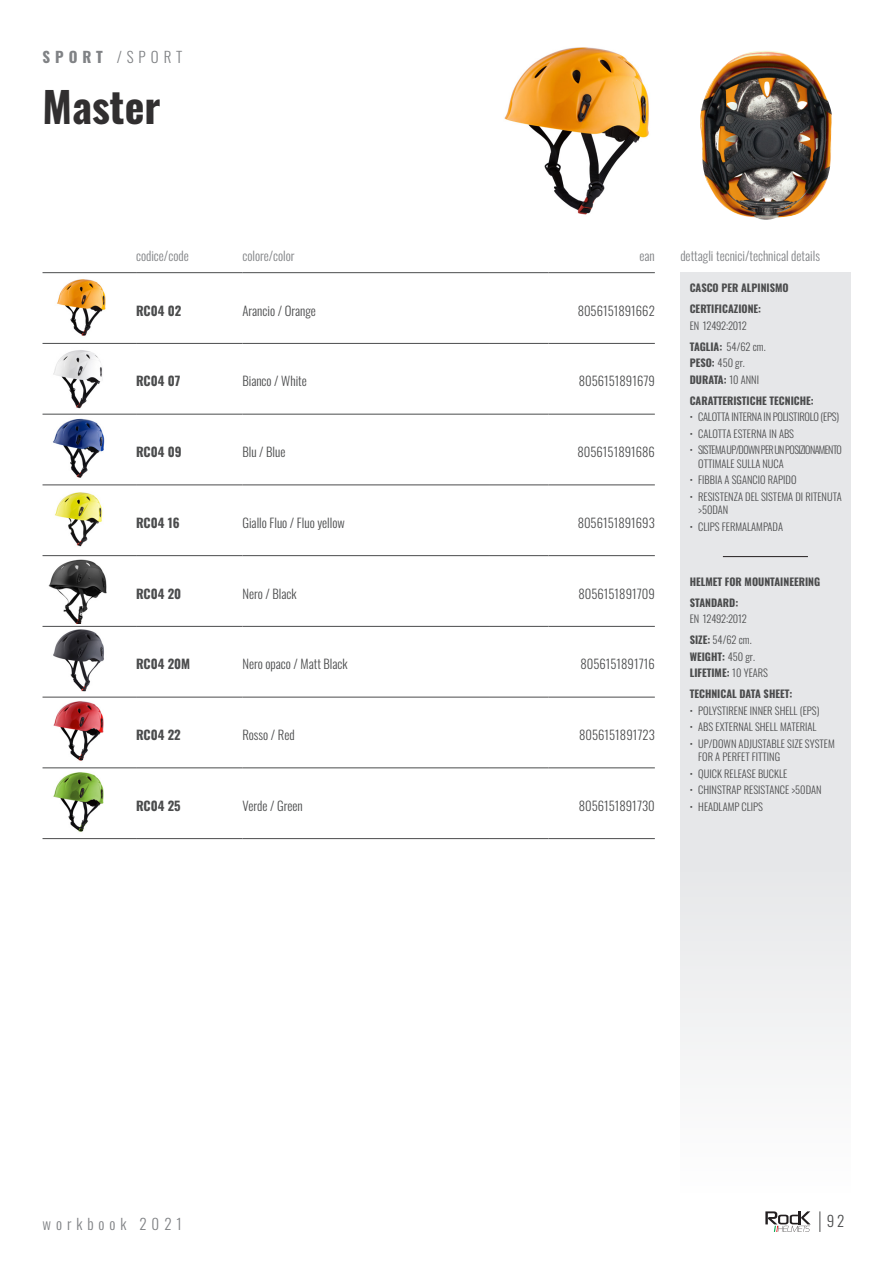
<style>
.page{position:relative;width:893px;height:1263px;background:#fff}
.page>*{position:absolute;margin:0;border:0;box-sizing:border-box;transform-origin:0 0}
.t1{font:700 42px "Oswald";color:#312f30}
.t2{font:300 15px "Oswald";letter-spacing:.33em;color:#808285}
.t3{font:300 15px "Oswald";color:#4b4c4d}
.t4{font:300 12.75px "Oswald";color:#4b4c4d}
.t5{font:300 12.75px "Oswald";color:#808285}
.t6{font:700 12.75px "Oswald";color:#4b4c4d}
.t7{font:300 10.5px/13.5px "Oswald";color:#4b4c4d}
.t8{font:700 10.5px "Oswald";color:#4b4c4d}
.t9{font:300 10.5px/13.5px "Oswald";letter-spacing:-.06em;color:#4b4c4d}
.t10{font:300 10.5px "Oswald";letter-spacing:-.025em;color:#4b4c4d}
.t11{font:300 10.5px "Oswald";letter-spacing:-.02em;color:#4b4c4d}
.s1{font-weight:700}
.s2{font-weight:300}
</style>
<div class="page">
<svg style="left:765px;top:1211px;width:46px;height:21px"></svg>
<svg style="left:820px;top:1211px;width:1px;height:21px"></svg>
<div style="left:680px;top:272px;width:170px;height:920px;background:linear-gradient(to bottom,#e0e2e4,#f4f4f5)"></div>
<hr style="left:43px;top:272px;width:93px;height:1px;background:#4b4c4d">
<hr style="left:136px;top:272px;width:106px;height:1px;background:#4b4c4d">
<hr style="left:242px;top:272px;width:247px;height:1px;background:#4b4c4d">
<hr style="left:489px;top:272px;width:60px;height:1px;background:#4b4c4d">
<hr style="left:549px;top:272px;width:106px;height:1px;background:#4b4c4d">
<hr style="left:43px;top:343px;width:93px;height:1px;background:#4b4c4d">
<hr style="left:136px;top:343px;width:106px;height:1px;background:#4b4c4d">
<hr style="left:242px;top:343px;width:247px;height:1px;background:#4b4c4d">
<hr style="left:489px;top:343px;width:60px;height:1px;background:#4b4c4d">
<hr style="left:549px;top:343px;width:106px;height:1px;background:#4b4c4d">
<hr style="left:43px;top:414px;width:93px;height:1px;background:#4b4c4d">
<hr style="left:136px;top:414px;width:106px;height:1px;background:#4b4c4d">
<hr style="left:242px;top:414px;width:247px;height:1px;background:#4b4c4d">
<hr style="left:489px;top:414px;width:60px;height:1px;background:#4b4c4d">
<hr style="left:549px;top:414px;width:106px;height:1px;background:#4b4c4d">
<hr style="left:43px;top:485px;width:93px;height:1px;background:#4b4c4d">
<hr style="left:136px;top:485px;width:106px;height:1px;background:#4b4c4d">
<hr style="left:242px;top:485px;width:247px;height:1px;background:#4b4c4d">
<hr style="left:489px;top:485px;width:60px;height:1px;background:#4b4c4d">
<hr style="left:549px;top:485px;width:106px;height:1px;background:#4b4c4d">
<hr style="left:43px;top:555px;width:93px;height:1px;background:#4b4c4d">
<hr style="left:136px;top:555px;width:106px;height:1px;background:#4b4c4d">
<hr style="left:242px;top:555px;width:247px;height:1px;background:#4b4c4d">
<hr style="left:489px;top:555px;width:60px;height:1px;background:#4b4c4d">
<hr style="left:549px;top:555px;width:106px;height:1px;background:#4b4c4d">
<hr style="left:43px;top:626px;width:93px;height:1px;background:#4b4c4d">
<hr style="left:136px;top:626px;width:106px;height:1px;background:#4b4c4d">
<hr style="left:242px;top:626px;width:247px;height:1px;background:#4b4c4d">
<hr style="left:489px;top:626px;width:60px;height:1px;background:#4b4c4d">
<hr style="left:549px;top:626px;width:106px;height:1px;background:#4b4c4d">
<hr style="left:43px;top:697px;width:93px;height:1px;background:#4b4c4d">
<hr style="left:136px;top:697px;width:106px;height:1px;background:#4b4c4d">
<hr style="left:242px;top:697px;width:247px;height:1px;background:#4b4c4d">
<hr style="left:489px;top:697px;width:60px;height:1px;background:#4b4c4d">
<hr style="left:549px;top:697px;width:106px;height:1px;background:#4b4c4d">
<hr style="left:43px;top:767px;width:93px;height:1px;background:#4b4c4d">
<hr style="left:136px;top:767px;width:106px;height:1px;background:#4b4c4d">
<hr style="left:242px;top:767px;width:247px;height:1px;background:#4b4c4d">
<hr style="left:489px;top:767px;width:60px;height:1px;background:#4b4c4d">
<hr style="left:549px;top:767px;width:106px;height:1px;background:#4b4c4d">
<hr style="left:43px;top:838px;width:93px;height:1px;background:#4b4c4d">
<hr style="left:136px;top:838px;width:106px;height:1px;background:#4b4c4d">
<hr style="left:242px;top:838px;width:247px;height:1px;background:#4b4c4d">
<hr style="left:489px;top:838px;width:60px;height:1px;background:#4b4c4d">
<hr style="left:549px;top:838px;width:106px;height:1px;background:#4b4c4d">
<img style="left:57px;top:279px;width:49px;height:57px">
<img style="left:53px;top:350px;width:50px;height:59px">
<img style="left:53px;top:418px;width:52px;height:60px">
<img style="left:55px;top:492px;width:48px;height:55px">
<img style="left:48px;top:559px;width:59px;height:64px">
<img style="left:53px;top:629px;width:51px;height:63px">
<img style="left:53px;top:701px;width:51px;height:60px">
<img style="left:53px;top:772px;width:51px;height:60px">
<img style="left:504px;top:47px;width:145px;height:168px">
<hr style="left:723px;top:556px;width:85px;height:1px;background:#231f20">
<img style="left:700px;top:51px;width:132px;height:169px">
<p class="t2" style="left:43px;top:43px;width:141px"><span class="s1">SPORT</span> /SPORT</p>
<p class="t1" style="left:43px;top:85px;width:120px">Master</p>
<p class="t5" style="left:136px;top:244px;width:54px">codice/code</p>
<p class="t5" style="left:242px;top:244px;width:54px">colore/color</p>
<p class="t5" style="left:639px;top:244px;width:17px">ean</p>
<p class="t5" style="left:680px;top:244px;width:141px">dettagli tecnici/technical details</p>
<p class="t6" style="left:136px;top:304px;width:47px">RC04 02</p>
<p class="t4" style="left:242px;top:299px;width:75px">Arancio / Orange</p>
<p class="t4" style="left:578px;top:299px;width:79px">8056151891662</p>
<p class="t6" style="left:136px;top:374px;width:46px">RC04 07</p>
<p class="t4" style="left:242px;top:370px;width:66px">Bianco / White</p>
<p class="t4" style="left:579px;top:370px;width:78px">8056151891679</p>
<p class="t6" style="left:136px;top:445px;width:47px">RC04 09</p>
<p class="t4" style="left:242px;top:441px;width:45px">Blu / Blue</p>
<p class="t4" style="left:577px;top:441px;width:79px">8056151891686</p>
<p class="t6" style="left:136px;top:516px;width:45px">RC04 16</p>
<p class="t4" style="left:242px;top:511px;width:104px">Giallo Fluo / Fluo yellow</p>
<p class="t4" style="left:578px;top:511px;width:79px">8056151891693</p>
<p class="t6" style="left:136px;top:587px;width:47px">RC04 20</p>
<p class="t4" style="left:242px;top:582px;width:56px">Nero / Black</p>
<p class="t4" style="left:578px;top:582px;width:78px">8056151891709</p>
<p class="t6" style="left:136px;top:657px;width:56px">RC04 20M</p>
<p class="t4" style="left:242px;top:653px;width:107px">Nero opaco / Matt Black</p>
<p class="t4" style="left:580px;top:653px;width:76px">8056151891716</p>
<p class="t6" style="left:136px;top:728px;width:46px">RC04 22</p>
<p class="t4" style="left:242px;top:723px;width:54px">Rosso / Red</p>
<p class="t4" style="left:579px;top:723px;width:77px">8056151891723</p>
<p class="t6" style="left:136px;top:799px;width:46px">RC04 25</p>
<p class="t4" style="left:242px;top:794px;width:62px">Verde / Green</p>
<p class="t4" style="left:579px;top:794px;width:78px">8056151891730</p>
<p class="t8" style="left:690px;top:283px;width:100px">CASCO PER ALPINISMO</p>
<p class="t8" style="left:690px;top:304px;width:73px">CERTIFICAZIONE:</p>
<p class="t11" style="left:690px;top:316px;width:59px">EN 12492:2012</p>
<p class="t7" style="left:690px;top:339px;width:77px"><span class="s1">TAGLIA:</span> 54/62 cm.</p>
<p class="t7" style="left:690px;top:355px;width:57px"><span class="s1">PESO:</span> 450 gr.</p>
<p class="t8" style="left:690px;top:374px;width:71px">DURATA: <span class="s2">10 ANNI</span></p>
<p class="t8" style="left:690px;top:395px;width:126px">CARATTERISTICHE TECNICHE:</p>
<p class="t10" style="left:690px;top:408px;width:151px">• CALOTTA INTERNA IN POLISTIROLO (EPS)</p>
<p class="t7" style="left:690px;top:426px;width:106px">• CALOTTA ESTERNA IN ABS</p>
<p class="t9" style="left:698px;top:442px;width:145px;text-indent:-9px">• SISTEMA UP/DOWN PER UN POSIZIONAMENTO<br>OTTIMALE SULLA NUCA</p>
<p class="t7" style="left:690px;top:472px;width:108px">• FIBBIA A SGANCIO RAPIDO</p>
<p class="t7" style="left:698px;top:489px;width:145px;text-indent:-9px">• RESISTENZA DEL SISTEMA DI RITENUTA &gt;50DAN</p>
<p class="t7" style="left:690px;top:519px;width:95px">• CLIPS FERMALAMPADA</p>
<p class="t8" style="left:690px;top:576px;width:132px">HELMET FOR MOUNTAINEERING</p>
<p class="t8" style="left:690px;top:597px;width:50px">STANDARD:</p>
<p class="t11" style="left:690px;top:609px;width:59px">EN 12492:2012</p>
<p class="t7" style="left:690px;top:632px;width:63px"><span class="s1">SIZE:</span> 54/62 cm.</p>
<p class="t8" style="left:690px;top:651px;width:67px">WEIGHT: <span class="s2">450 gr.</span></p>
<p class="t8" style="left:690px;top:667px;width:80px">LIFETIME: <span class="s2">10 YEARS</span></p>
<p class="t8" style="left:690px;top:688px;width:104px">TECHNICAL DATA SHEET:</p>
<p class="t7" style="left:690px;top:702px;width:131px">• POLYSTIRENE INNER SHELL (EPS)</p>
<p class="t7" style="left:690px;top:719px;width:128px">• ABS EXTERNAL SHELL MATERIAL</p>
<p class="t7" style="left:698px;top:735px;width:138px;text-indent:-9px">• UP/DOWN ADJUSTABLE SIZE SYSTEM<br>FOR A PERFET FITTING</p>
<p class="t7" style="left:690px;top:765px;width:99px">• QUICK RELEASE BUCKLE</p>
<p class="t7" style="left:690px;top:782px;width:133px">• CHINSTRAP RESISTANCE &gt;50DAN</p>
<p class="t7" style="left:690px;top:798px;width:75px">• HEADLAMP CLIPS</p>
<p class="t2" style="left:43px;top:1211px;width:141px">workbook 2021</p>
<p class="t3" style="left:827px;top:1207px;width:19px">92</p>
</div>
